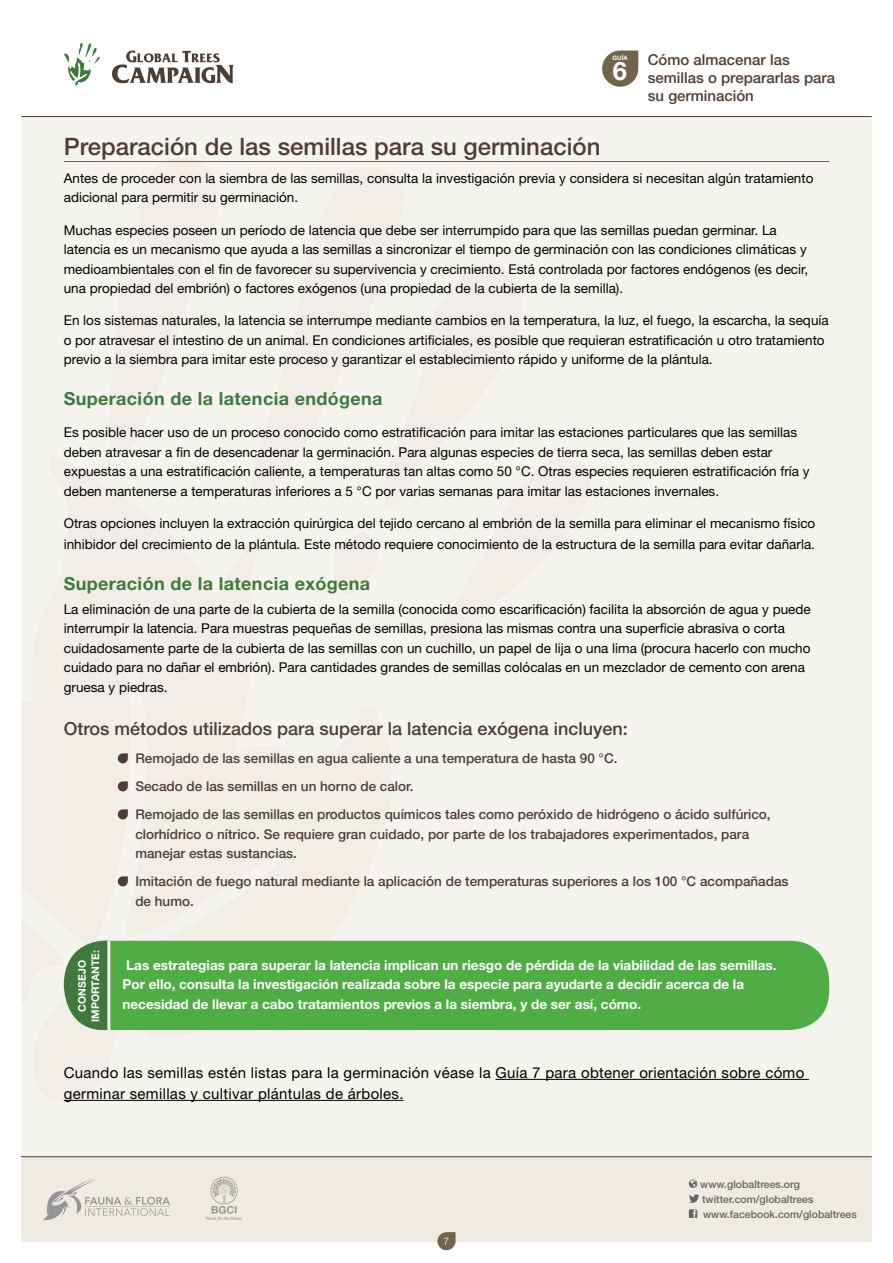
<style>
.page{position:relative;width:893px;height:1263px;background:#fff}
.page>*{position:absolute;margin:0;border:0;box-sizing:border-box;transform-origin:0 0}
.t1{font:700 25.5px "Helvetica Neue";color:#fff}
.t2{font:500 24px "Helvetica Neue";color:#4f3d32}
.t3{font:700 18px "Helvetica Neue";letter-spacing:.02em;color:#3d7a3b}
.t4{font:500 18px "Helvetica Neue";color:#4f3d32}
.t5{font:15px/21px "Helvetica Neue";letter-spacing:.02em;color:#000}
.t6{font:500 15px/18px "Helvetica Neue";color:#4f3d32}
.t7{font:13.5px/19.5px "Helvetica Neue";color:#000}
.t8{font:500 13.5px/28px "Helvetica Neue";color:#4f3d32}
.t9{font:700 13.5px/19.5px "Helvetica Neue";color:#fff}
.t10{font:500 10.5px/15px "Helvetica Neue";color:#636467}
.t11{font:700 10.5px/13.5px "Helvetica Neue";color:#fff;text-align:center}
.t12{font:300 10.5px "Helvetica Neue";color:#fff}
.t13{font:700 6.15px "Helvetica Neue";color:#fff}
</style>
<div class="page">
<div style="left:21px;top:116px;width:851px;height:1043px;background:#f6f4ee"></div>
<div style="left:21px;top:1157px;width:851px;height:85px;background:#efebe0"></div>
<svg style="left:43px;top:1178px;width:127px;height:42px"></svg>
<hr style="left:21px;top:116px;width:851px;height:1px;background:#4f3d32">
<svg style="left:64px;top:43px;width:36px;height:43px"></svg>
<svg style="left:112px;top:51px;width:122px;height:32px"></svg>
<hr style="left:21px;top:1156px;width:851px;height:1px;background:#4f3d32">
<hr style="left:64px;top:161px;width:765px;height:1px;background:#71644b">
<hr style="left:495px;top:1079px;width:314px;height:1px;background:#000">
<hr style="left:64px;top:1100px;width:340px;height:1px;background:#000">
<svg style="left:118px;top:753px;width:10px;height:10px"></svg>
<svg style="left:118px;top:781px;width:10px;height:10px"></svg>
<svg style="left:118px;top:809px;width:10px;height:10px"></svg>
<svg style="left:118px;top:876px;width:10px;height:10px"></svg>
<svg style="left:437px;top:1232px;width:19px;height:18px"></svg>
<svg style="left:602px;top:51px;width:36px;height:36px"></svg>
<svg style="left:206px;top:1177px;width:36px;height:44px"></svg>
<svg style="left:689px;top:1179px;width:8px;height:9px"></svg>
<svg style="left:689px;top:1194px;width:10px;height:9px"></svg>
<svg style="left:689px;top:1209px;width:8px;height:9px"></svg>
<div style="left:66px;top:941px;width:763px;height:89px;background:#50ad46;border-radius:40px"></div>
<svg style="left:64px;top:941px;width:43px;height:89px"></svg>
<hr style="left:107px;top:941px;width:3px;height:89px;background:#faf8f5">
<p class="t13" style="left:613px;top:54px;width:17px">GUÍA</p>
<h1 class="t1" style="left:613px;top:55px;width:16px">6</h1>
<p class="t6" style="left:648px;top:51px;width:189px">Cómo almacenar las semillas o prepararlas para su germinación</p>
<h2 class="t2" style="left:64px;top:132px;width:538px">Preparación de las semillas para su germinación</h2>
<p class="t7" style="left:64px;top:168px;width:751px">Antes de proceder con la siembra de las semillas, consulta la investigación previa y considera si necesitan algún tratamiento adicional para permitir su germinación.</p>
<p class="t7" style="left:64px;top:220px;width:746px">Muchas especies poseen un período de latencia que debe ser interrumpido para que las semillas puedan germinar. La latencia es un mecanismo que ayuda a las semillas a sincronizar el tiempo de germinación con las condiciones climáticas y medioambientales con el fin de favorecer su supervivencia y crecimiento. Está controlada por factores endógenos (es decir, una propiedad del embrión) o factores exógenos (una propiedad de la cubierta de la semilla).</p>
<p class="t7" style="left:64px;top:310px;width:766px">En los sistemas naturales, la latencia se interrumpe mediante cambios en la temperatura, la luz, el fuego, la escarcha, la sequía o por atravesar el intestino de un animal. En condiciones artificiales, es posible que requieran estratificación u otro tratamiento previo a la siembra para imitar este proceso y garantizar el establecimiento rápido y uniforme de la plántula.</p>
<h3 class="t3" style="left:64px;top:387px;width:320px">Superación de la latencia endógena</h3>
<p class="t7" style="left:64px;top:423px;width:747px">Es posible hacer uso de un proceso conocido como estratificación para imitar las estaciones particulares que las semillas deben atravesar a fin de desencadenar la germinación. Para algunas especies de tierra seca, las semillas deben estar expuestas a una estratificación caliente, a temperaturas tan altas como 50 °C. Otras especies requieren estratificación fría y deben mantenerse a temperaturas inferiores a 5 °C por varias semanas para imitar las estaciones invernales.</p>
<p class="t7" style="left:64px;top:513px;width:753px;line-height:21px">Otras opciones incluyen la extracción quirúrgica del tejido cercano al embrión de la semilla para eliminar el mecanismo físico inhibidor del crecimiento de la plántula. Este método requiere conocimiento de la estructura de la semilla para evitar dañarla.</p>
<h3 class="t3" style="left:64px;top:572px;width:308px">Superación de la latencia exógena</h3>
<p class="t7" style="left:64px;top:599px;width:748px">La eliminación de una parte de la cubierta de la semilla (conocida como escarificación) facilita la absorción de agua y puede interrumpir la latencia. Para muestras pequeñas de semillas, presiona las mismas contra una superficie abrasiva o corta cuidadosamente parte de la cubierta de las semillas con un cuchillo, un papel de lija o una lima (procura hacerlo con mucho cuidado para no dañar el embrión). Para cantidades grandes de semillas colócalas en un mezclador de cemento con arena gruesa y piedras.</p>
<h3 class="t4" style="left:64px;top:718px;width:565px">Otros métodos utilizados para superar la latencia exógena incluyen:</h3>
<p class="t8" style="left:135px;top:744px;width:637px">Remojado de las semillas en agua caliente a una temperatura de hasta 90 °C.<br>Secado de las semillas en un horno de calor.<br>Remojado de las semillas en productos químicos tales como peróxido de hidrógeno o ácido sulfúrico,</p>
<p class="t8" style="left:135px;top:824px;width:615px;line-height:19.5px">clorhídrico o nítrico. Se requiere gran cuidado, por parte de los trabajadores experimentados, para manejar estas sustancias.</p>
<p class="t8" style="left:135px;top:872px;width:655px;line-height:19.5px">Imitación de fuego natural mediante la aplicación de temperaturas superiores a los 100 °C acompañadas de humo.</p>
<p class="t11" style="left:75px;top:1022px;width:73px;rotate:-90deg">Consejo importante:</p>
<p class="t9" style="left:122px;top:955px;width:655px">Las estrategias para superar la latencia implican un riesgo de pérdida de la viabilidad de las semillas.<br>Por ello, consulta la investigación realizada sobre la especie para ayudarte a decidir acerca de la necesidad de llevar a cabo tratamientos previos a la siembra, y de ser así, cómo.</p>
<p class="t5" style="left:64px;top:1062px;width:742px">Cuando las semillas estén listas para la germinación véase la Guía 7 para obtener orientación sobre cómo germinar semillas y cultivar plántulas de árboles.</p>
<p class="t12" style="left:443px;top:1235px;width:7px">7</p>
<p class="t10" style="left:700px;top:1176px;width:158px">www.globaltrees.org twitter.com/globaltrees www.facebook.com/globaltrees</p>
</div>
